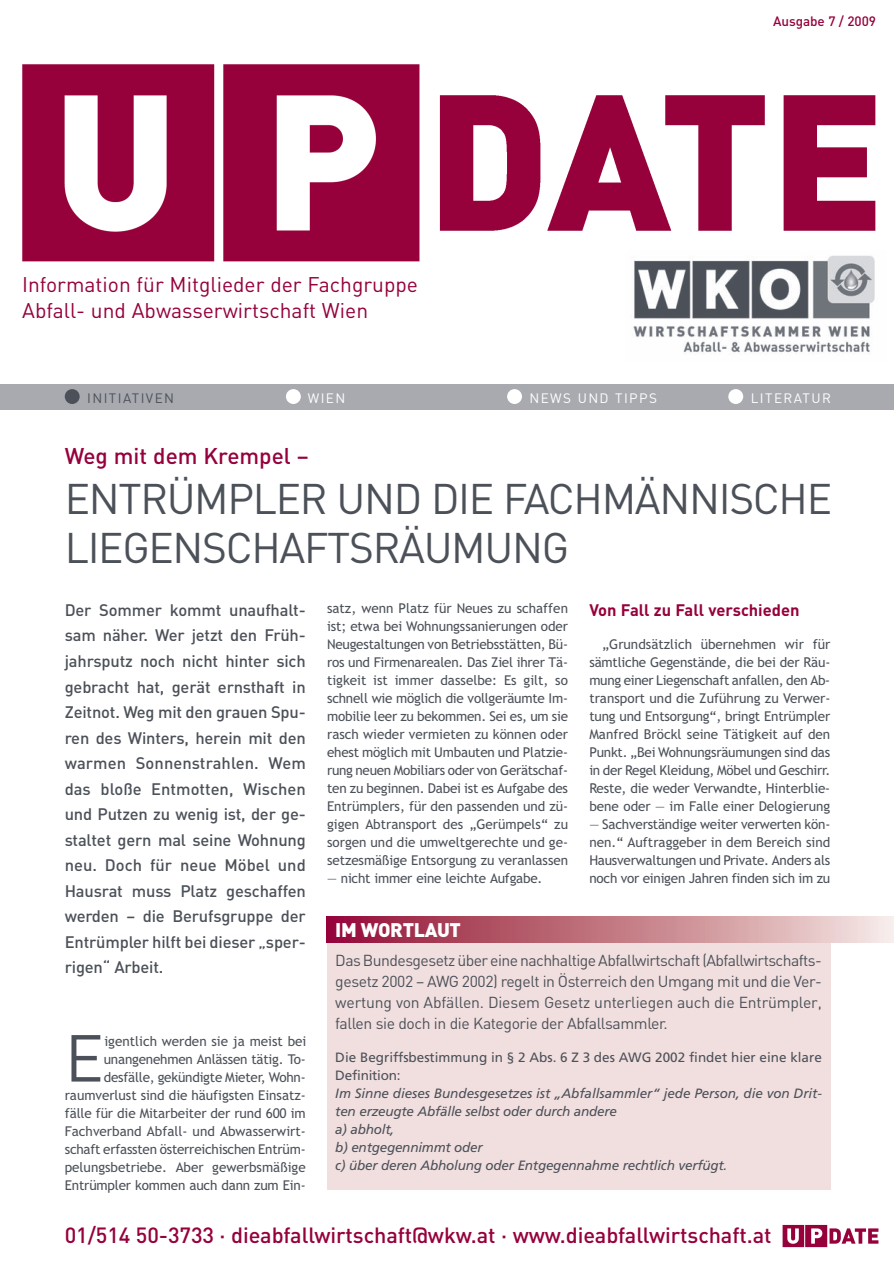
<style>
.page{position:relative;width:894px;height:1265px;background:#fff}
.page>*{position:absolute;margin:0;border:0;box-sizing:border-box;transform-origin:0 0}
.t1{font:65.25px "DIN";color:#4c5159}
.t2{font:42.3px/49.5px "DIN";letter-spacing:-.03em;color:#4c5159}
.t3{font:500 22.5px "DIN";color:#96013c}
.t4{font:500 21.75px "DIN";letter-spacing:-.005em;color:#96013c}
.t5{font:21px/25.2px "DIN";color:#96013c}
.t6{font:900 19.5px "DIN";letter-spacing:-.015em;color:#fff}
.t7{font:500 16.5px/25.5px "DIN";letter-spacing:-.01em;color:#4c5159;text-align:justify}
.t8{font:700 16.5px "DIN";color:#96013c}
.t9{font:15.75px/21px "DIN";letter-spacing:-.025em;color:#4c5159;text-align:justify}
.t10{font:13.5px/18px "Trebuchet MS";letter-spacing:-.005em;color:#4c5159;text-align:justify}
.t11{font:italic 13.5px/18px "Frutiger";letter-spacing:-.015em;color:#4c5159}
.t12{font:13.5px/18px "Frutiger";color:#4c5159}
.t13{font:13.5px "DIN";letter-spacing:.105em;color:#fff}
.t14{font:500 13.5px "DIN";letter-spacing:-.005em;color:#96013c}
.t15{font:13.5px "DIN";letter-spacing:.105em;color:#4c5159}
</style>
<div class="page">
<img style="left:22px;top:64px;width:854px;height:198px">
<div style="left:1px;top:384px;width:893px;height:25px;background:#a8aab0"></div>
<div style="left:65px;top:389px;width:15px;height:15px;background:#4c5159;border-radius:50%"></div>
<div style="left:286px;top:389px;width:15px;height:15px;background:#fff;border-radius:50%"></div>
<div style="left:507px;top:389px;width:15px;height:15px;background:#fff;border-radius:50%"></div>
<div style="left:728px;top:389px;width:15px;height:15px;background:#fff;border-radius:50%"></div>
<img style="left:625px;top:251px;width:251px;height:103px">
<img style="left:782px;top:1224px;width:97px;height:24px">
<div style="left:327px;top:922px;width:503px;height:267px;background:#f1dfdf"></div>
<div style="left:327px;top:916px;width:567px;height:25px;background:linear-gradient(to right,#920c31,#f4e7de)"></div>
<h3 class="t5" style="left:22px;top:275px;width:397px">Information für Mitglieder der Fachgruppe<br>Abfall- und Abwasserwirtschaft Wien</h3>
<p class="t14" style="left:773px;top:16px;width:104px">Ausgabe 7 / 2009</p>
<p class="t15" style="left:87px;top:393px;width:88px">INITIATIVEN</p>
<p class="t13" style="left:308px;top:393px;width:39px">WIEN</p>
<p class="t13" style="left:529px;top:393px;width:129px">NEWS UND TIPPS</p>
<p class="t13" style="left:751px;top:393px;width:82px">LITERATUR</p>
<h3 class="t3" style="left:65px;top:448px;width:245px">Weg mit dem Krempel –</h3>
<h2 class="t2" style="left:65px;top:478px;width:768px">ENTRÜMPLER UND DIE FACHMÄNNISCHE<br>LIEGENSCHAFTSRÄUMUNG</h2>
<p class="t7" style="left:65px;top:599px;width:242px">Der Sommer kommt unaufhalt&shy;sam näher. Wer jetzt den Früh - jahrsputz noch nicht hinter sich ge bracht hat, gerät ernsthaft in Zeitnot. Weg mit den grauen Spu - ren des Winters, herein mit den warmen Sonnenstrahlen. Wem das bloße Entmotten, Wischen und Putzen zu wenig ist, der ge - staltet gern mal seine Wohnung neu. Doch für neue Möbel und Hausrat muss Platz geschaffen werden – die Berufsgruppe der Ent rümpler hilft bei dieser „sper&shy;rigen“ Arbeit.</p>
<h1 class="t1" style="left:65px;top:1034px;width:41px">E</h1>
<p class="t10" style="left:65px;top:1032px;width:243px;text-align:right">igentlich werden sie ja meist bei unangenehmen Anlässen tätig. To&shy;desfälle, gekündigte Mieter, Wohn&shy;raumverlust sind die häufigsten Einsatz&shy;fälle für die Mitarbeiter der rund 600 im Fachverband Abfall- und Abwasserwirt&shy;schaft erfassten österreichischen Entrüm&shy;pelungsbetriebe. Aber gewerbsmäßige Entrümpler kommen auch dann zum Ein-</p>
<p class="t10" style="left:327px;top:600px;width:242px">satz, wenn Platz für Neues zu schaffen ist; etwa bei Wohnungssanierungen oder Neugestaltungen von Betriebsstätten, Bü&shy;ros und Firmenarealen. Das Ziel ihrer Tä&shy;tigkeit ist immer dasselbe: Es gilt, so schnell wie möglich die vollgeräumte Im&shy;mobilie leer zu bekommen. Sei es, um sie rasch wieder vermieten zu können oder ehest möglich mit Umbauten und Platzie&shy;rung neuen Mobiliars oder von Gerätschaf&shy;ten zu beginnen. Dabei ist es Aufgabe des Entrümplers, für den passenden und zü&shy;gigen Abtransport des „Gerümpels“ zu sorgen und die umweltgerechte und ge&shy;setzesmäßige Entsorgung zu veranlassen</p>
<p class="t10" style="left:327px;top:870px;width:217px">— nicht immer eine leichte Aufgabe.</p>
<h3 class="t6" style="left:335px;top:922px;width:127px">IM WORTLAUT</h3>
<p class="t8" style="left:589px;top:604px;width:212px">Von Fall zu Fall verschieden</p>
<p class="t10" style="left:589px;top:636px;width:242px;text-indent:13px">„Grundsätzlich übernehmen wir für sämtliche Gegenstände, die bei der Räu&shy;mung einer Liegenschaft anfallen, den Ab&shy;transport und die Zuführung zu Verwer&shy;tung und Entsorgung“, bringt Entrümpler Manfred Bröckl seine Tätigkeit auf den Punkt. „Bei Wohnungsräumungen sind das in der Regel Kleidung, Möbel und Geschirr.<br>Reste, die weder Verwandte, Hinterblie&shy;bene oder — im Falle einer Delogierung</p>
<p class="t10" style="left:589px;top:816px;width:242px">— Sachverständige weiter verwerten kön&shy;nen.“ Auftraggeber in dem Bereich sind Hausverwaltungen und Private. Anders als noch vor einigen Jahren finden sich im zu</p>
<p class="t9" style="left:335px;top:951px;width:488px">Das Bundesgesetz über eine nachhaltige Abfallwirtschaft (Abfallwirtschafts&shy;gesetz 2002 – AWG 2002) regelt in Österreich den Umgang mit und die Ver&shy;wertung von Abfällen. Diesem Gesetz unterliegen auch die Entrümpler, fallen sie doch in die Kategorie der Abfallsammler.</p>
<p class="t12" style="left:335px;top:1049px;width:488px">Die Begriffsbestimmung in § 2 Abs. 6 Z 3 des AWG 2002 findet hier eine klare<br>Definition:</p>
<p class="t11" style="left:335px;top:1085px;width:488px">Im Sinne dieses Bundesgesetzes ist „Abfallsammler“ jede Person, die von Drit&shy;ten erzeugte Abfälle selbst oder durch andere<br>a) abholt,<br>b) entgegennimmt oder<br>c) über deren Abholung oder Entgegennahme rechtlich verfügt.</p>
<h3 class="t4" style="left:65px;top:1227px;width:708px">01/514 50-3733 · dieabfallwirtschaft@wkw.at · www.dieabfallwirtschaft.at</h3>
</div>
